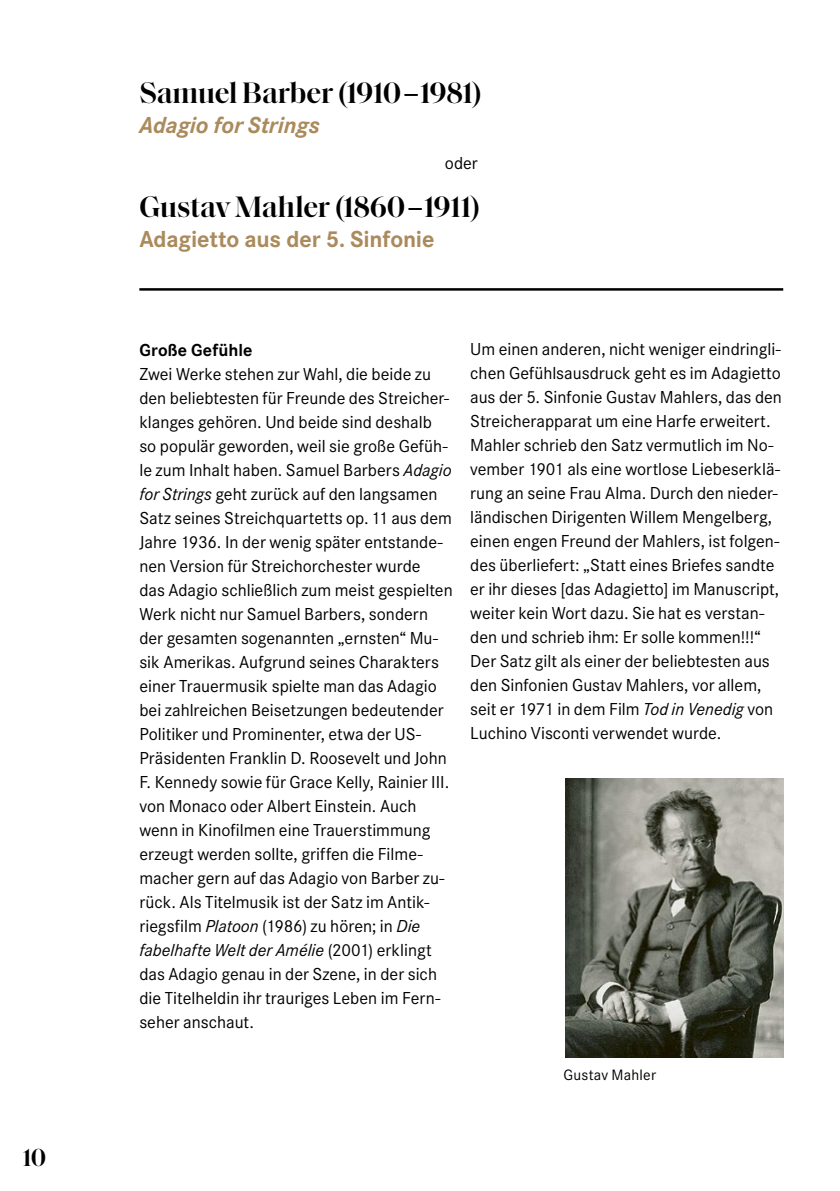
<style>
.page{position:relative;width:840px;height:1191px;background:#fff}
.page>*{position:absolute;margin:0;border:0;box-sizing:border-box;transform-origin:0 0}
.t1{font:600 30px "Saol Display";letter-spacing:-.01em;color:#000}
.t2{font:600 25px "Saol Display";color:#000}
.t3{font:700 24px "Corporate S Pro";letter-spacing:-.01em;color:#ab8a5c}
.t4{font:italic 700 24px "Corporate S";letter-spacing:-.005em;color:#ab8a5c}
.t5{font:18px/24px "Corporate S Pro";color:#000}
.t6{font:700 18px "Corporate S";letter-spacing:.01em;color:#000}
.t7{font:15.6px "Corporate S";letter-spacing:.015em;color:#000}
.s1{font-style:italic}
</style>
<div class="page">
<hr style="left:139px;top:288px;width:643px;height:3px;background:#000">
<img style="left:565px;top:778px;width:217px;height:279px">
<h2 class="t2" style="left:23px;top:1138px;width:25px">10</h2>
<h1 class="t1" style="left:139px;top:71px;width:344px">Samuel Barber (1910– 1981)</h1>
<h3 class="t4" style="left:139px;top:112px;width:182px">Adagio for Strings</h3>
<p class="t5" style="left:444px;top:150px;width:34px">oder</p>
<h1 class="t1" style="left:139px;top:185px;width:342px">Gustav Mahler (1860– 1911)</h1>
<h3 class="t3" style="left:139px;top:220px;width:296px">Adagietto aus der 5. Sinfonie</h3>
<p class="t6" style="left:139px;top:339px;width:115px">Große Gefühle</p>
<p class="t5" style="left:139px;top:360px;width:315px">Zwei Werke stehen zur Wahl, die beide zu den beliebtesten für Freunde des Streicher&shy;klanges gehören. Und beide sind deshalb so populär geworden, weil sie große Gefüh&shy;le zum Inhalt haben. Samuel Barbers <span class="s1">Adagio for Strings</span> geht zurück auf den langsamen Satz seines Streichquartetts op. 11 aus dem Jahre 1936. In der wenig später entstande&shy;nen Version für Streichorchester wurde<br>das Adagio schließlich zum meist gespielten Werk nicht nur Samuel Barbers, sondern der gesamten sogenannten „ernsten“ Mu&shy;sik Amerikas. Aufgrund seines Charakters einer Trauermusik spielte man das Adagio bei zahlreichen Beisetzungen bedeutender Politiker und Prominenter, etwa der US-Präsidenten Franklin D. Roosevelt und John F. Kennedy sowie für Grace Kelly, Rainier III. von Monaco oder Albert Einstein. Auch wenn in Kinofilmen eine Trauerstimmung erzeugt werden sollte, griffen die Filme&shy;macher gern auf das Adagio von Barber zu&shy;rück. Als Titelmusik ist der Satz im Antik&shy;riegsfilm <span class="s1">Platoon</span> (1986) zu hören; in <span class="s1">Die fabelhafte Welt der Amélie</span> (2001) erklingt das Adagio genau in der Szene, in der sich die Titelheldin ihr trauriges Leben im Fern&shy;seher anschaut.</p>
<p class="t5" style="left:470px;top:336px;width:313px">Um einen anderen, nicht weniger eindringli&shy;chen Gefühlsausdruck geht es im Adagietto aus der 5. Sinfonie Gustav Mahlers, das den Streicherapparat um eine Harfe erweitert.<br>Mahler schrieb den Satz vermutlich im No&shy;vember 1901 als eine wortlose Liebeserklä&shy;rung an seine Frau Alma. Durch den nieder&shy;ländischen Dirigenten Willem Mengelberg, einen engen Freund der Mahlers, ist folgen&shy;des überliefert: „Statt eines Briefes sandte er ihr dieses [das Adagietto] im Manuscript, weiter kein Wort dazu. Sie hat es verstan&shy;den und schrieb ihm: Er solle kommen!!!“ Der Satz gilt als einer der beliebtesten aus den Sinfonien Gustav Mahlers, vor allem, seit er 1971 in dem Film <span class="s1">Tod in Venedig</span> von Luchino Visconti verwendet wurde.</p>
<p class="t7" style="left:563px;top:1065px;width:94px">Gustav Mahler</p>
</div>
